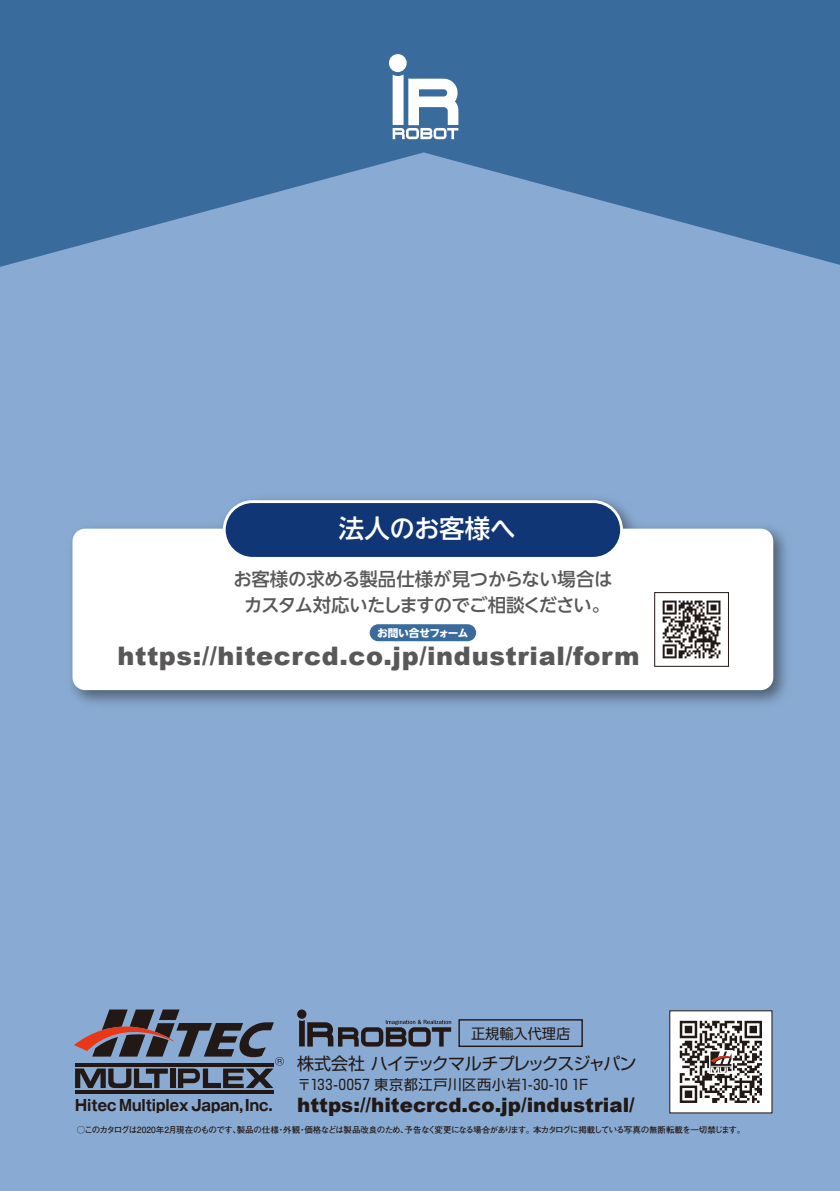
<style>
.page{position:relative;width:840px;height:1191px;background:#fff}
.page>*{position:absolute;margin:0;border:0;box-sizing:border-box;transform-origin:0 0}
.t1{font:900 25.6px "Arial";letter-spacing:.025em;color:#595757}
.t2{font:500 25.6px "UD Shin Go NT Pr 6 N";letter-spacing:-.01em;color:#fff}
.t3{font:900 19.8px "Arial";color:#221815}
.t4{font:500 18.4px/25.6px "UD Shin Go NT Pr 6 N";letter-spacing:-.03em;color:#595757;text-align:center}
.t5{font:17px "Shin Go Pr 6";letter-spacing:-.055em;color:#221815}
.t6{font:700 15.2px "Gothic MB101 Pr 6";color:#221815;scale:.9 1}
.t7{font:14.2px "Shin Go Pr 6";letter-spacing:.04em;color:#221815}
.t8{font:14.2px "UD Shin Go NT Pr 6 N";color:#221815}
.t9{font:700 10.6px "UD Shin Go NT Pr 6 N";letter-spacing:-.03em;color:#fff}
.t10{font:700 8.6px "Futo Go B101 Pr 6 N";letter-spacing:-.075em;color:#221815}
</style>
<div class="page">
<div style="left:0;top:0;width:839px;height:1191px;background:#89abd3"></div>
<svg style="left:0;top:0;width:839px;height:267px;fill:#3a6b9d"></svg>
<img style="left:71px;top:498px;width:716px;height:206px">
<div style="left:74px;top:530px;width:697px;height:159px;background:#fff;border-radius:11px"></div>
<div style="left:72px;top:528px;width:700px;height:162px;border:3px solid #fff;border-radius:11px"></div>
<div style="left:224px;top:501px;width:397px;height:57px;background:#103675;border-radius:28px"></div>
<div style="left:223px;top:500px;width:399px;height:60px;border:3px solid #fff;border-radius:28px"></div>
<div style="left:458px;top:1019px;width:124px;height:28px;border:1px solid #221815"></div>
<div style="left:389px;top:54px;width:17px;height:18px;background:#fff;border-radius:50%"></div>
<svg style="left:392px;top:74px;width:66px;height:65px;background:#acc0d5"></svg>
<svg style="left:74px;top:1009px;width:210px;height:79px"></svg>
<hr style="left:75px;top:1063px;width:198px;height:3px;background:#221815">
<hr style="left:75px;top:1090px;width:198px;height:3px;background:#221815">
<div style="left:654px;top:592px;width:74px;height:75px;background:#fff;border:1px solid #221815"></div>
<svg style="left:662px;top:600px;width:58px;height:58px"></svg>
<div style="left:669px;top:1010px;width:102px;height:103px;background:#fff"></div>
<svg style="left:679px;top:1020px;width:82px;height:83px"></svg>
<div style="left:297px;top:1009px;width:9px;height:9px;background:#221815;border-radius:50%"></div>
<svg style="left:299px;top:1019px;width:152px;height:27px"></svg>
<div style="left:369px;top:624px;width:107px;height:17px;background:#3a6b9d;border-radius:9px"></div>
<h1 class="t2" style="left:338px;top:507px;width:178px">法人のお客様へ</h1>
<h3 class="t4" style="left:233px;top:566px;width:380px">お客様の求める製品仕様が見つからない場合はカスタム対応いたしますのでご相談ください。</h3>
<h1 class="t1" style="left:117px;top:637px;width:523px">https://hitecrcd.co.jp/industrial/form</h1>
<p class="t9" style="left:377px;top:624px;width:93px">お問い合せフォーム</p>
<h3 class="t8" style="left:470px;top:1021px;width:101px">正規輸入代理店</h3>
<h3 class="t5" style="left:297px;top:1049px;width:341px">株式会社 ハイテックマルチプレックスジャパン</h3>
<h3 class="t7" style="left:297px;top:1072px;width:292px">〒133-0057 東京都江戸川区西小岩1-30-10 1F</h3>
<h2 class="t3" style="left:297px;top:1090px;width:339px">https://hitecrcd.co.jp/industrial/</h2>
<h3 class="t6" style="left:75px;top:1092px;width:221px">Hitec Multiplex Japan, Inc.</h3>
<p class="t10" style="left:77px;top:1122px;width:669px">○このカタログは2020年2月現在のものです、製品の仕様・外観・価格などは製品改良のため、予告なく変更になる場合があります。本カタログに掲載している写真の無断転載を一切禁じます。</p>
</div>
